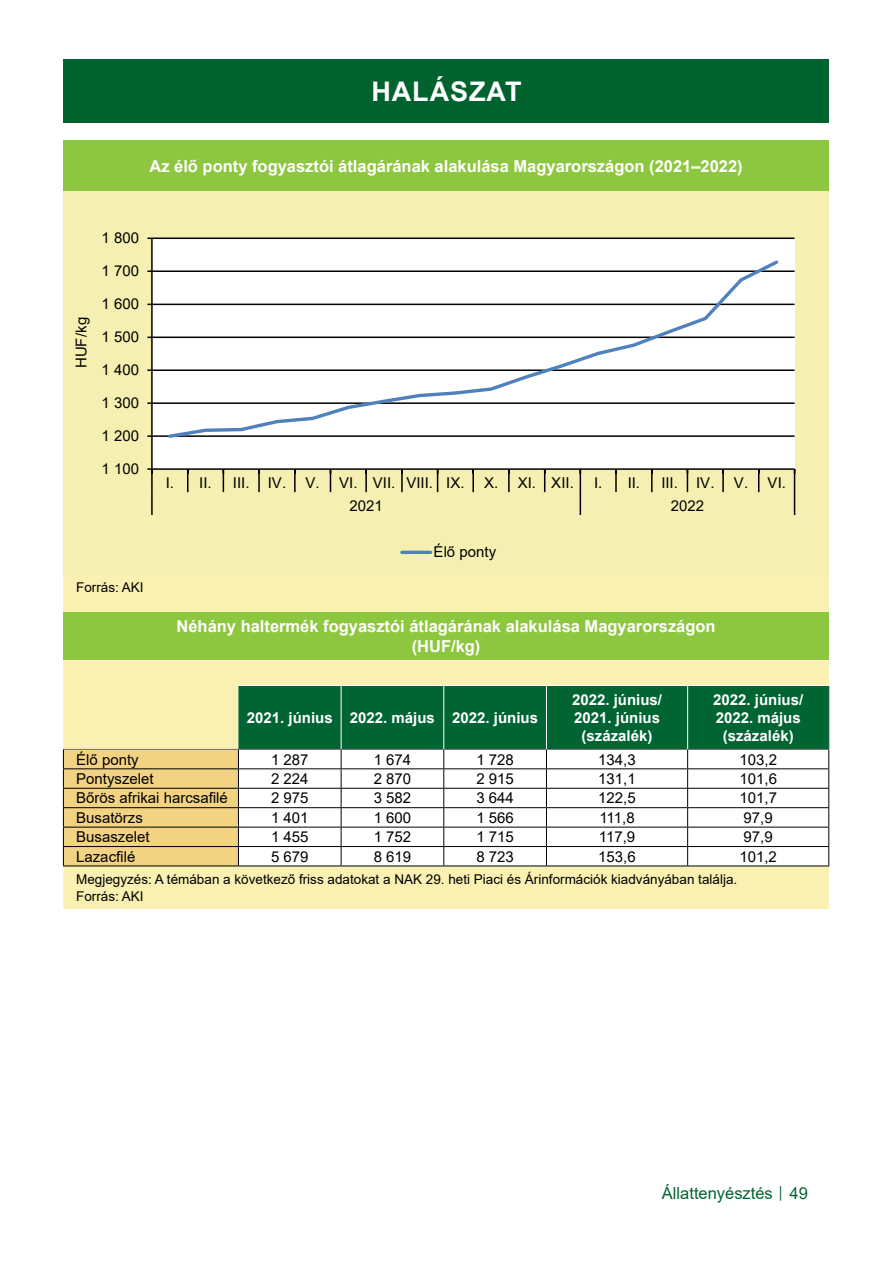
<style>
.page{position:relative;width:893px;height:1263px;background:#fff}
.page>*{position:absolute;margin:0;border:0;box-sizing:border-box;transform-origin:0 0}
.t1{font:700 27px "Arial";letter-spacing:.035em;color:#fff}
.t2{font:700 16.5px/19.8px "Arial";color:#fff;text-align:center}
.t3{font:16.5px "Arial";color:#006533}
.t4{font:15px "Arial";color:#000}
.t5{font:700 15px/18px "Arial";color:#fff;text-align:center}
.t6{font:13.5px/16.2px "Arial";color:#000}
.s1{font-size:12px}
</style>
<div class="page">
<div style="left:64px;top:60px;width:765px;height:63px;background:#00632e"></div>
<div style="left:63px;top:611px;width:766px;height:49px;background:#8dc63f"></div>
<div style="left:63px;top:660px;width:766px;height:249px;background:#faf0b1"></div>
<svg style="left:63px;top:685px;width:766px;height:181px"></svg>
<div style="left:63px;top:140px;width:766px;height:51px;background:#8dc63f"></div>
<div style="left:63px;top:574px;width:766px;height:37px;background:#faf0b1"></div>
<div style="left:64px;top:191px;width:765px;height:383px;background:#f5f0b1"></div>
<div style="left:152px;top:238px;width:642px;height:231px;background:#fff"></div>
<hr style="left:152px;top:435px;width:642px;height:2px;background:#000">
<hr style="left:152px;top:402px;width:642px;height:2px;background:#000">
<hr style="left:152px;top:369px;width:642px;height:2px;background:#000">
<hr style="left:152px;top:337px;width:642px;height:1px;background:#000">
<hr style="left:152px;top:304px;width:642px;height:1px;background:#000">
<hr style="left:152px;top:270px;width:642px;height:2px;background:#000">
<hr style="left:152px;top:238px;width:642px;height:1px;background:#000">
<hr style="left:151px;top:238px;width:2px;height:231px;background:#000">
<hr style="left:152px;top:468px;width:642px;height:2px;background:#000">
<hr style="left:151px;top:469px;width:2px;height:23px;background:#000">
<svg style="left:187px;top:470px;width:1px;height:22px"></svg>
<svg style="left:223px;top:470px;width:1px;height:22px"></svg>
<hr style="left:258px;top:469px;width:2px;height:23px;background:#000">
<hr style="left:294px;top:469px;width:2px;height:23px;background:#000">
<svg style="left:330px;top:470px;width:1px;height:22px"></svg>
<hr style="left:365px;top:469px;width:2px;height:23px;background:#000">
<hr style="left:401px;top:469px;width:2px;height:23px;background:#000">
<svg style="left:437px;top:470px;width:1px;height:22px"></svg>
<hr style="left:472px;top:469px;width:2px;height:23px;background:#000">
<hr style="left:508px;top:469px;width:2px;height:23px;background:#000">
<svg style="left:544px;top:470px;width:1px;height:22px"></svg>
<hr style="left:615px;top:469px;width:2px;height:23px;background:#000">
<hr style="left:651px;top:469px;width:2px;height:23px;background:#000">
<svg style="left:687px;top:470px;width:1px;height:22px"></svg>
<hr style="left:722px;top:469px;width:2px;height:23px;background:#000">
<svg style="left:758px;top:470px;width:1px;height:22px"></svg>
<hr style="left:151px;top:492px;width:2px;height:23px;background:#000">
<svg style="left:580px;top:470px;width:1px;height:45px"></svg>
<svg style="left:794px;top:469px;width:1px;height:46px"></svg>
<svg style="left:166px;top:260px;width:615px;height:178px"></svg>
<hr style="left:402px;top:551px;width:29px;height:3px;background:#4f81bd">
<h1 class="t1" style="left:371px;top:73px;width:152px">HALÁSZAT</h1>
<p class="t2" style="left:149px;top:156px;width:595px">Az élő ponty fogyasztói átlagárának alakulása Magyarországon (2021–2022)</p>
<p class="t4" style="left:71px;top:368px;width:52px;rotate:-90deg">HUF/kg</p>
<p class="t4" style="left:102px;top:227px;width:39px">1 800</p>
<p class="t4" style="left:102px;top:260px;width:39px">1 700</p>
<p class="t4" style="left:102px;top:293px;width:39px">1 600</p>
<p class="t4" style="left:102px;top:326px;width:39px">1 500</p>
<p class="t4" style="left:102px;top:359px;width:39px">1 400</p>
<p class="t4" style="left:102px;top:392px;width:39px">1 300</p>
<p class="t4" style="left:102px;top:425px;width:39px">1 200</p>
<p class="t4" style="left:102px;top:458px;width:39px">1 100</p>
<p class="t4" style="left:166px;top:472px;width:48px">I. II.</p>
<p class="t4" style="left:233px;top:472px;width:55px">III. IV.</p>
<p class="t4" style="left:306px;top:472px;width:161px">V. VI. VII. VIII. IX.</p>
<p class="t4" style="left:484px;top:472px;width:91px">X. XI. XII.</p>
<p class="t4" style="left:594px;top:472px;width:48px">I. II.</p>
<p class="t4" style="left:661px;top:472px;width:55px">III. IV.</p>
<p class="t4" style="left:734px;top:472px;width:53px">V. VI.</p>
<p class="t4" style="left:350px;top:495px;width:35px">2021</p>
<p class="t4" style="left:671px;top:495px;width:35px">2022</p>
<p class="t4" style="left:434px;top:541px;width:64px">Élő ponty</p>
<p class="t6" style="left:76px;top:579px;width:69px">Forrás: AKI</p>
<p class="t2" style="left:176px;top:616px;width:541px">Néhány haltermék fogyasztói átlagárának alakulása Magyarországon (HUF/kg)</p>
<p class="t5" style="left:247px;top:709px;width:293px">2021. június 2022. május 2022. június</p>
<p class="t5" style="left:572px;top:691px;width:92px">2022. június/<br>2021. június (százalék)</p>
<p class="t5" style="left:713px;top:691px;width:92px">2022. június/<br>2022. május (százalék)</p>
<p class="t4" style="left:76px;top:749px;width:64px">Élő ponty</p>
<p class="t4" style="left:271px;top:749px;width:39px">1 287</p>
<p class="t4" style="left:374px;top:749px;width:39px">1 674</p>
<p class="t4" style="left:476px;top:749px;width:39px">1 728</p>
<p class="t4" style="left:598px;top:749px;width:39px">134,3</p>
<p class="t4" style="left:739px;top:749px;width:39px">103,2</p>
<p class="t4" style="left:76px;top:768px;width:79px">Pontyszelet</p>
<p class="t4" style="left:271px;top:768px;width:39px">2 224</p>
<p class="t4" style="left:374px;top:768px;width:39px">2 870</p>
<p class="t4" style="left:476px;top:768px;width:39px">2 915</p>
<p class="t4" style="left:598px;top:768px;width:39px">131,1</p>
<p class="t4" style="left:739px;top:768px;width:39px">101,6</p>
<p class="t4" style="left:76px;top:788px;width:153px">Bőrös afrikai harcsafilé</p>
<p class="t4" style="left:271px;top:788px;width:39px">2 975</p>
<p class="t4" style="left:374px;top:788px;width:39px">3 582</p>
<p class="t4" style="left:476px;top:788px;width:39px">3 644</p>
<p class="t4" style="left:598px;top:788px;width:39px">122,5</p>
<p class="t4" style="left:739px;top:788px;width:39px">101,7</p>
<p class="t4" style="left:76px;top:807px;width:68px">Busatörzs</p>
<p class="t4" style="left:271px;top:807px;width:39px">1 401</p>
<p class="t4" style="left:374px;top:807px;width:39px">1 600</p>
<p class="t4" style="left:476px;top:807px;width:39px">1 566</p>
<p class="t4" style="left:599px;top:807px;width:37px">111,8</p>
<p class="t4" style="left:744px;top:807px;width:31px">97,9</p>
<p class="t4" style="left:76px;top:827px;width:75px">Busaszelet</p>
<p class="t4" style="left:271px;top:827px;width:39px">1 455</p>
<p class="t4" style="left:374px;top:827px;width:39px">1 752</p>
<p class="t4" style="left:476px;top:827px;width:39px">1 715</p>
<p class="t4" style="left:599px;top:827px;width:38px">117,9</p>
<p class="t4" style="left:744px;top:827px;width:31px">97,9</p>
<p class="t4" style="left:76px;top:846px;width:61px">Lazacfilé</p>
<p class="t4" style="left:271px;top:846px;width:39px">5 679</p>
<p class="t4" style="left:374px;top:846px;width:39px">8 619</p>
<p class="t4" style="left:476px;top:846px;width:39px">8 723</p>
<p class="t4" style="left:598px;top:846px;width:39px">153,6</p>
<p class="t4" style="left:739px;top:846px;width:39px">101,2</p>
<p class="t6" style="left:76px;top:871px;width:663px">Megjegyzés: A témában a következő friss adatokat a NAK 29. heti Piaci és Árinformációk kiadványában találja.<br>Forrás: AKI</p>
<p class="t3" style="left:662px;top:1182px;width:147px">Állattenyésztés <span class="s1">│</span> 49</p>
</div>
